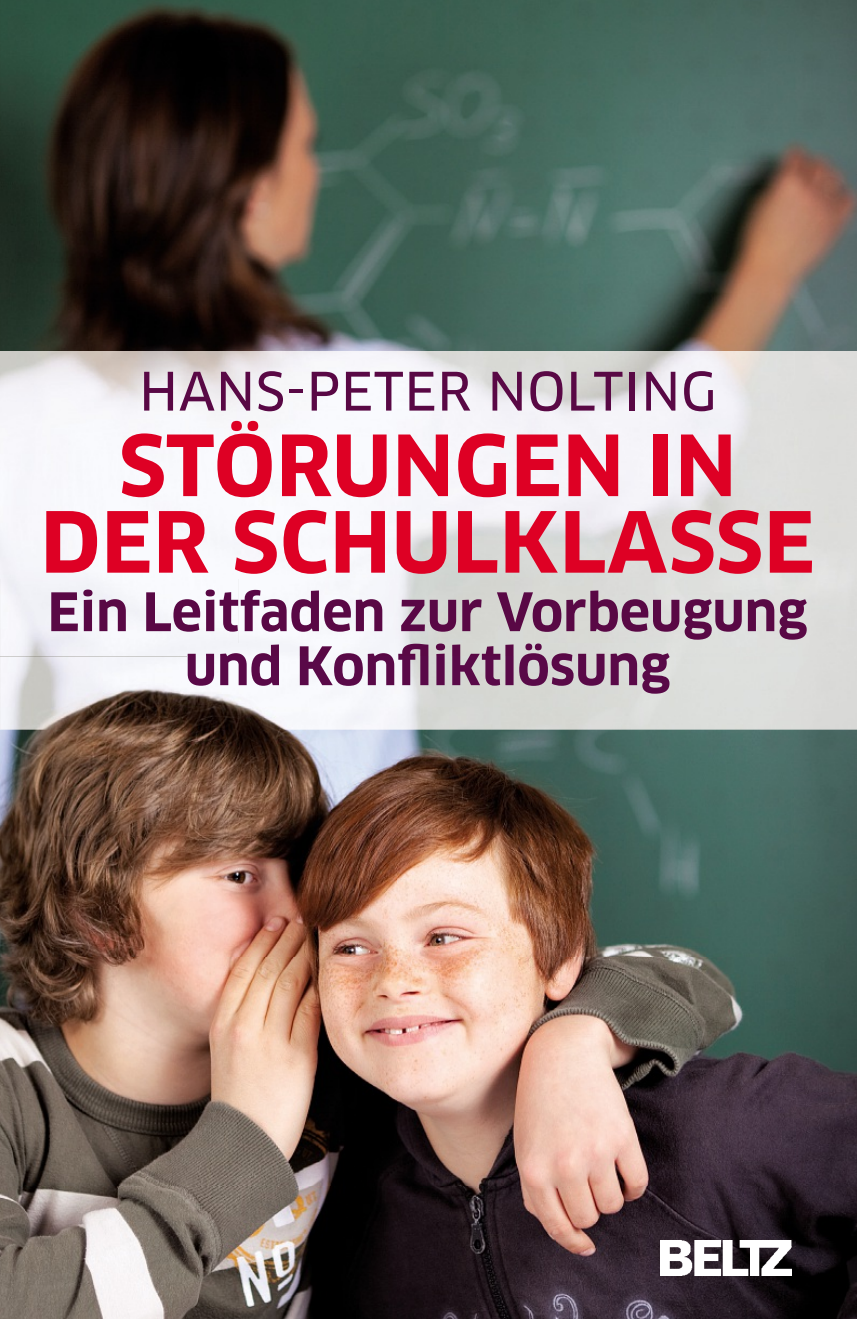
<style>
.page{position:relative;width:857px;height:1319px;background:#fff}
.page>*{position:absolute;margin:0;border:0;box-sizing:border-box;transform-origin:0 0}
.t1{font:700 82.12px/76.5px "Clan Pro";letter-spacing:.01em;color:#de0024;text-align:center}
.t2{font:700 51.75px/54px "Clan Pro";color:#590845}
.t3{font:51.75px "Clan Pro News";letter-spacing:.01em;color:#590845}
</style>
<div class="page">
<img style="left:0;top:0;width:856px;height:351px">
<img style="left:0;top:656px;width:856px;height:663px">
<img style="left:188px;top:656px;width:481px;height:38px">
<img style="left:660px;top:1240px;width:131px;height:35px">
<p class="t3" style="left:139px;top:362px;width:578px">HANS-PETER NOLTING</p>
<h1 class="t1" style="left:40px;top:429px;width:775px">STÖRUNGEN IN<br>DER SCHULKLASSE</h1>
<p class="t2" style="left:185px;top:586px;width:624px;text-indent:-137px">Ein Leitfaden zur Vorbeugung und</p>
<p class="t2" style="left:432px;top:640px;width:239px">iktlösung</p>
</div>
